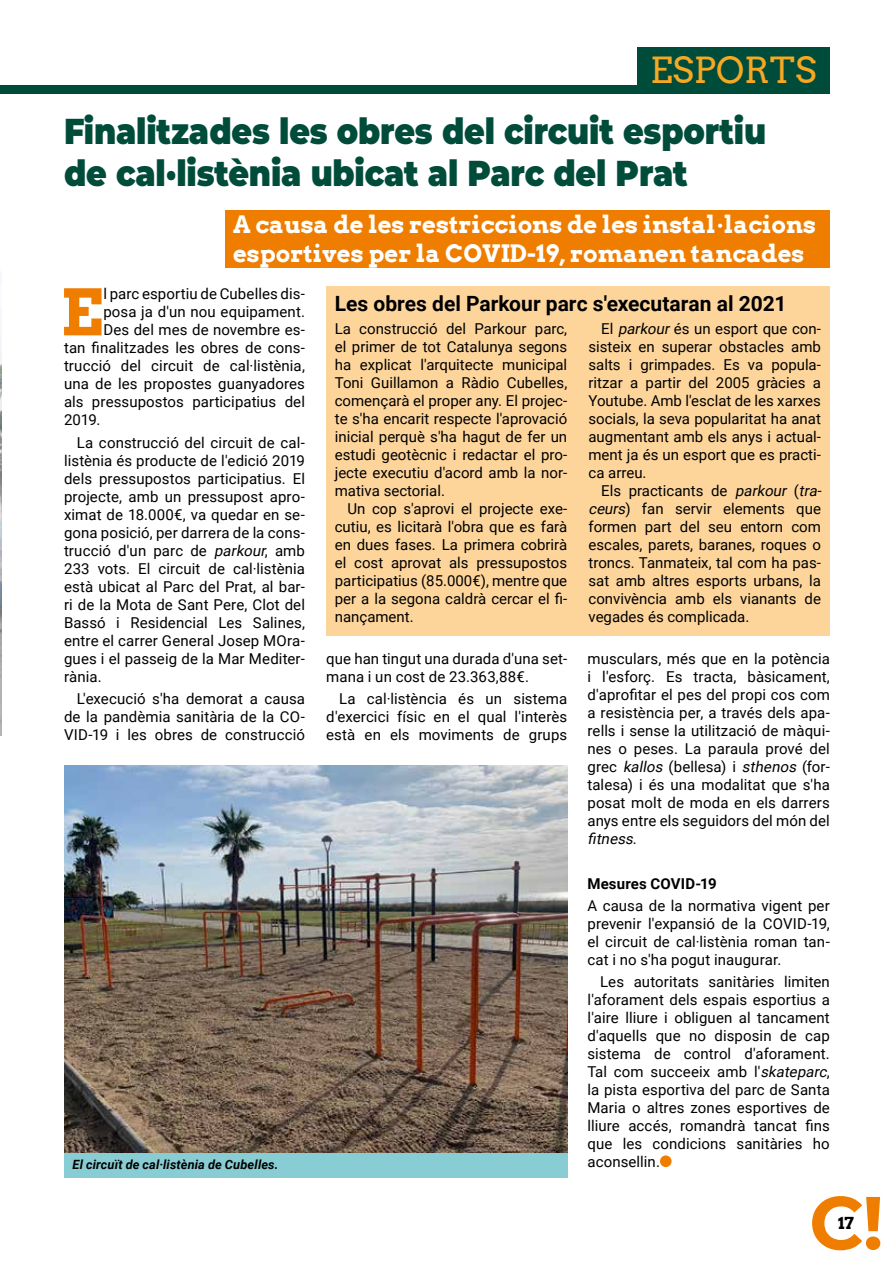
<style>
.page{position:relative;width:893px;height:1263px;background:#fff}
.page>*{position:absolute;margin:0;border:0;box-sizing:border-box;transform-origin:0 0}
.t1{font:700 63.6px "Arvo";color:#ef7d00}
.t2{font:900 36px/42px "Montserrat";letter-spacing:-.005em;color:#004c3b;scale:.88 1}
.t3{font:36px "Arvo";color:#f7a823}
.t4{font:700 24px/28.8px "Arvo";color:#fff}
.t5{font:700 21px "Roboto";color:#000}
.t6{font:700 16.5px "Arvo";color:#000}
.t7{font:15px/18px "Roboto";color:#000;text-align:justify}
.t8{font:700 15px "Roboto";letter-spacing:.01em;color:#000}
.t9{font:italic 700 12.75px "Roboto";letter-spacing:.01em;color:#000}
.s1{font-style:italic}
</style>
<div class="page">
<svg style="left:812px;top:1196px;width:68px;height:54px"></svg>
<div style="left:637px;top:47px;width:193px;height:47px;background:#004c3b"></div>
<div style="left:0;top:85px;width:830px;height:9px;background:#004c3b"></div>
<img style="left:0;top:274px;width:1px;height:461px">
<div style="left:225px;top:210px;width:604px;height:58px;background:#ef7d00"></div>
<img style="left:64px;top:766px;width:503px;height:386px">
<div style="left:64px;top:1153px;width:503px;height:25px;background:#88cdd3"></div>
<div style="left:660px;top:1155px;width:12px;height:12px;background:#ef7d00;border-radius:50%"></div>
<div style="left:326px;top:287px;width:503px;height:349px;background:#fdd59b"></div>
<h2 class="t3" style="left:650px;top:48px;width:168px">ESPORTS</h2>
<h2 class="t2" style="left:64px;top:108px;width:799px">Finalitzades les obres del circuit esportiu de cal·listènia ubicat al Parc del Prat</h2>
<h3 class="t4" style="left:233px;top:210px;width:584px">A causa de les restriccions de les instal·lacions esportives per la COVID-19, romanen tancades</h3>
<h1 class="t1" style="left:61px;top:272px;width:44px">E</h1>
<p class="t7" style="left:103px;top:284px;width:203px">l parc esportiu de Cubelles dis-</p>
<p class="t7" style="left:103px;top:302px;width:203px">posa ja d'un nou equipament.</p>
<p class="t7" style="left:103px;top:320px;width:203px">Des del mes de novembre es-</p>
<p class="t7" style="left:64px;top:338px;width:242px">tan finalitzades les obres de cons-</p>
<p class="t7" style="left:64px;top:356px;width:242px">trucció del circuit de cal·listènia,</p>
<p class="t7" style="left:64px;top:374px;width:242px">una de les propostes guanyadores</p>
<p class="t7" style="left:64px;top:392px;width:242px">als pressupostos participatius del</p>
<p class="t7" style="left:64px;top:410px;width:38px">2019.</p>
<p class="t7" style="left:64px;top:433px;width:242px;text-indent:13px">La construcció del circuit de cal· listènia és producte de l'edició 2019 dels pressupostos participatius. El projecte, amb un pressupost apro&shy;ximat de 18.000€, va quedar en se&shy;gona posició, per darrera de la cons&shy;trucció d'un parc de <span class="s1">parkour</span>, amb 233 vots. El circuit de cal·listènia està ubicat al Parc del Prat, al bar&shy;ri de la Mota de Sant Pere, Clot del Bassó i Residencial Les Salines, entre el carrer General Josep MOra&shy;gues i el passeig de la Mar Mediter&shy;rània.</p>
<p class="t7" style="left:64px;top:689px;width:242px;text-indent:13px">L'execució s'ha demorat a causa de la pandèmia sanitària de la CO-VID-19 i les obres de construcció</p>
<p class="t9" style="left:73px;top:1156px;width:207px">El circuït de cal·listènia de Cubelles.</p>
<h3 class="t5" style="left:335px;top:289px;width:453px">Les obres del Parkour parc s'executaran al 2021</h3>
<p class="t7" style="left:335px;top:319px;width:234px">La construcció del Parkour parc, el primer de tot Catalunya segons ha explicat l'arquitecte municipal Toni Guillamon a Ràdio Cubelles, començarà el proper any. El projec&shy;te s'ha encarit respecte l'aprovació inicial perquè s'ha hagut de fer un estudi geotècnic i redactar el pro&shy;jecte executiu d'acord amb la nor&shy;mativa sectorial.</p>
<p class="t7" style="left:335px;top:499px;width:234px;text-indent:13px">Un cop s'aprovi el projecte exe&shy;cutiu, es licitarà l'obra que es farà en dues fases. La primera cobrirà el cost aprovat als pressupostos participatius (85.000€), mentre que per a la segona caldrà cercar el fi&shy;nançament.</p>
<p class="t7" style="left:588px;top:319px;width:234px;text-indent:13px">El <span class="s1">parkour</span> és un esport que con&shy;sisteix en superar obstacles amb salts i grimpades. Es va popula&shy;ritzar a partir del 2005 gràcies a Youtube. Amb l'esclat de les xarxes socials, la seva popularitat ha anat augmentant amb els anys i actual&shy;ment ja és un esport que es practi&shy;ca arreu.</p>
<p class="t7" style="left:588px;top:481px;width:237px;text-align:left;text-indent:13px">Els practicants de <span class="s1">parkour</span> (<span class="s1">tra&shy;ceurs</span>) fan servir elements que formen part del seu entorn com escales, parets, baranes, roques o troncs. Tanmateix, tal com ha pas&shy;sat amb altres esports urbans, la convivència amb els vianants de vegades és complicada.</p>
<p class="t7" style="left:326px;top:649px;width:242px">que han tingut una durada d'una set&shy;mana i un cost de 23.363,88€.</p>
<p class="t7" style="left:326px;top:689px;width:242px;text-indent:13px">La cal·listència és un sistema d'exercici físic en el qual l'interès està en els moviments de grups</p>
<p class="t7" style="left:587px;top:649px;width:244px">musculars, més que en la potència i l'esforç. Es tracta, bàsicament, d'aprofitar el pes del propi cos com a resistència per, a través dels apa&shy;rells i sense la utilització de màqui&shy;nes o peses. La paraula prové del grec <span class="s1">kallos</span> (bellesa) i <span class="s1">sthenos</span> (for&shy;talesa) i és una modalitat que s'ha posat molt de moda en els darrers anys entre els seguidors del món del <span class="s1">fitness</span>.</p>
<p class="t8" style="left:587px;top:873px;width:131px">Mesures COVID-19</p>
<p class="t7" style="left:587px;top:896px;width:244px">A causa de la normativa vigent per prevenir l'expansió de la COVID-19, el circuit de cal·listènia roman tan&shy;cat i no s'ha pogut inaugurar.</p>
<p class="t7" style="left:587px;top:972px;width:244px;text-indent:13px">Les autoritats sanitàries limiten l'aforament dels espais esportius a l'aire lliure i obliguen al tancament d'aquells que no disposin de cap sistema de control d'aforament.<br>Tal com succeeix amb l'<span class="s1">skateparc</span>, la pista esportiva del parc de Santa Maria o altres zones esportives de lliure accés, romandrà tancat fins que les condicions sanitàries ho aconsellin.</p>
<p class="t6" style="left:838px;top:1212px;width:18px">17</p>
</div>
